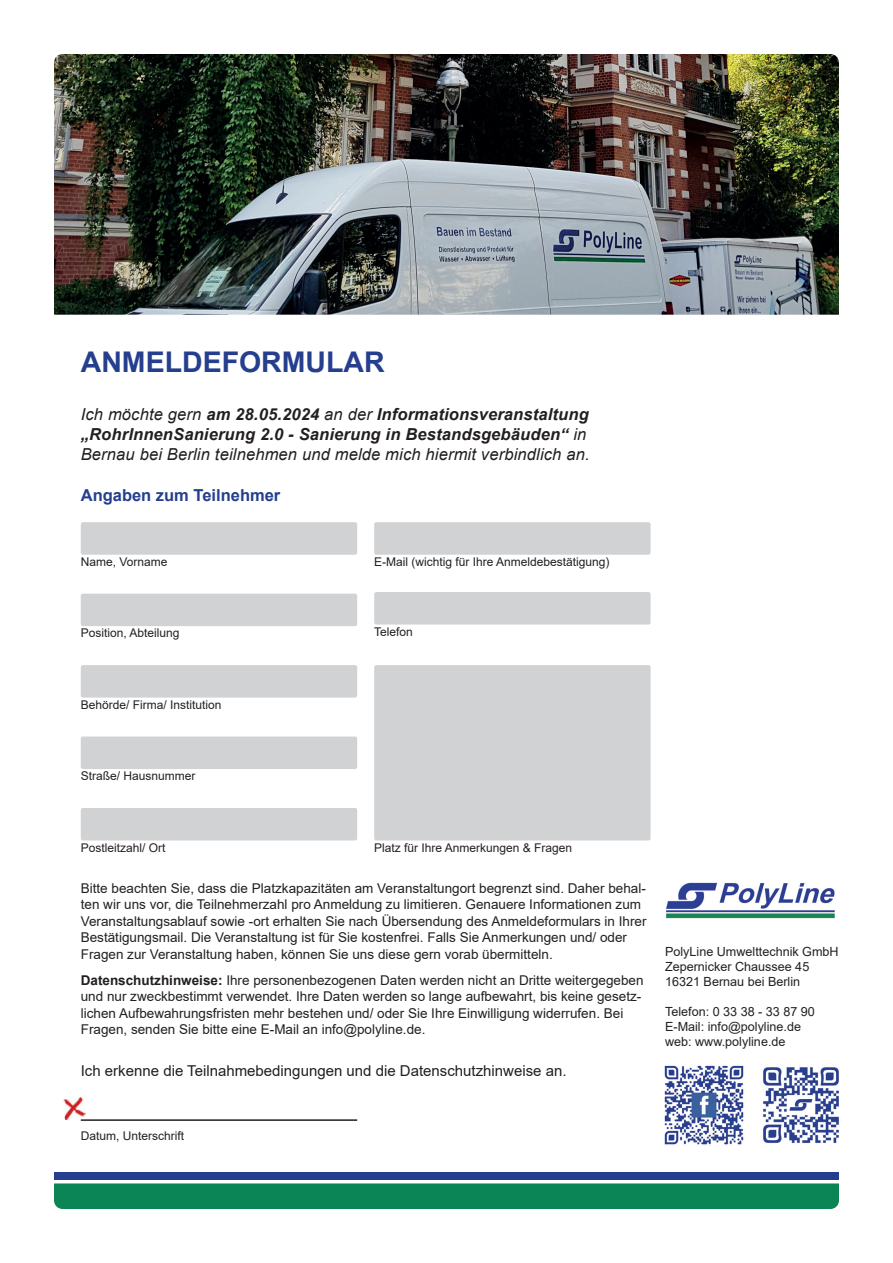
<style>
.page{position:relative;width:893px;height:1263px;background:#fff}
.page>*{position:absolute;margin:0;border:0;box-sizing:border-box;transform-origin:0 0}
.t1{font:700 28.5px "Arial";color:#253f8e}
.t2{font:italic 700 16.5px/19.8px "Arial";letter-spacing:.01em;color:#231f20}
.t3{font:700 16.5px "Arial";color:#253f8e}
.t4{font:15px "Arial";color:#231f20}
.t5{font:13.5px/16.5px "Arial";color:#231f20}
.t6{font:12.6px/15px "Arial";color:#231f20}
.t7{font:12px "Arial";color:#231f20}
.s1{font-weight:400}
.s2{font-weight:700}
</style>
<div class="page">
<img style="left:54px;top:54px;width:785px;height:261px">
<img style="left:664px;top:1065px;width:80px;height:80px">
<img style="left:763px;top:1067px;width:76px;height:76px">
<img style="left:666px;top:882px;width:169px;height:37px">
<div style="left:81px;top:522px;width:276px;height:33px;background:#d1d2d4;border-radius:2px"></div>
<div style="left:81px;top:594px;width:276px;height:32px;background:#d1d2d4;border-radius:2px"></div>
<div style="left:81px;top:665px;width:276px;height:33px;background:#d1d2d4;border-radius:2px"></div>
<div style="left:81px;top:736px;width:276px;height:33px;background:#d1d2d4;border-radius:2px"></div>
<div style="left:81px;top:808px;width:276px;height:32px;background:#d1d2d4;border-radius:2px"></div>
<div style="left:374px;top:522px;width:277px;height:33px;background:#d1d2d4;border-radius:2px"></div>
<div style="left:374px;top:592px;width:277px;height:32px;background:#d1d2d4;border-radius:2px"></div>
<hr style="left:81px;top:1119px;width:276px;height:2px;background:#231f20">
<img style="left:63px;top:1097px;width:23px;height:23px">
<div style="left:54px;top:1172px;width:785px;height:8px;background:#253f8e"></div>
<div style="left:54px;top:1183px;width:785px;height:26px;background:#0b8456"></div>
<div style="left:374px;top:665px;width:277px;height:175px;background:#d1d2d4;border-radius:2px"></div>
<h1 class="t1" style="left:81px;top:341px;width:305px">ANMELDEFORMULAR</h1>
<p class="t2" style="left:81px;top:405px;width:510px"><span class="s1">Ich möchte gern</span> am 28.05.2024 <span class="s1">an der</span> Informationsveranstaltung „RohrInnenSanierung 2.0 - Sanierung in Bestandsgebäuden“ <span class="s1">in<br>Bernau bei Berlin teilnehmen und melde mich hiermit verbindlich an.</span></p>
<p class="t3" style="left:81px;top:484px;width:201px">Angaben zum Teilnehmer</p>
<p class="t7" style="left:81px;top:553px;width:88px">Name, Vorname</p>
<p class="t7" style="left:81px;top:625px;width:100px">Position, Abteilung</p>
<p class="t7" style="left:81px;top:696px;width:142px">Behörde/ Firma/ Institution</p>
<p class="t7" style="left:374px;top:553px;width:237px">E-Mail (wichtig für Ihre Anmeldebestätigung)</p>
<p class="t7" style="left:374px;top:623px;width:40px">Telefon</p>
<p class="t7" style="left:81px;top:768px;width:116px">Straße/ Hausnummer</p>
<p class="t7" style="left:81px;top:839px;width:86px">Postleitzahl/ Ort</p>
<p class="t7" style="left:374px;top:839px;width:200px">Platz für Ihre Anmerkungen &amp; Fragen</p>
<p class="t5" style="left:81px;top:880px;width:567px">Bitte beachten Sie, dass die Platzkapazitäten am Veranstaltungort begrenzt sind. Daher behal&shy;ten wir uns vor, die Teilnehmerzahl pro Anmeldung zu limitieren. Genauere Informationen zum Veranstaltungsablauf sowie -ort erhalten Sie nach Übersendung des Anmeldeformulars in Ihrer Bestätigungsmail. Die Veranstaltung ist für Sie kostenfrei. Falls Sie Anmerkungen und/ oder Fragen zur Veranstaltung haben, können Sie uns diese gern vorab übermitteln.</p>
<p class="t5" style="left:81px;top:972px;width:564px"><span class="s2">Datenschutzhinweise:</span> Ihre personenbezogenen Daten werden nicht an Dritte weitergegeben und nur zweckbestimmt verwendet. Ihre Daten werden so lange aufbewahrt, bis keine gesetz&shy;lichen Aufbewahrungsfristen mehr bestehen und/ oder Sie Ihre Einwilligung widerrufen. Bei Fragen, senden Sie bitte eine E-Mail an info@polyline.de.</p>
<p class="t4" style="left:81px;top:1061px;width:487px">Ich erkenne die Teilnahmebedingungen und die Datenschutzhinweise an.</p>
<p class="t6" style="left:665px;top:944px;width:175px">PolyLine Umwelttechnik GmbH<br>Zepernicker Chaussee 45<br>16321 Bernau bei Berlin</p>
<p class="t6" style="left:665px;top:1004px;width:151px">Telefon: 0 33 38 - 33 87 90<br>E-Mail: info@polyline.de web: www.polyline.de</p>
<p class="t7" style="left:81px;top:1127px;width:105px">Datum, Unterschrift</p>
</div>
